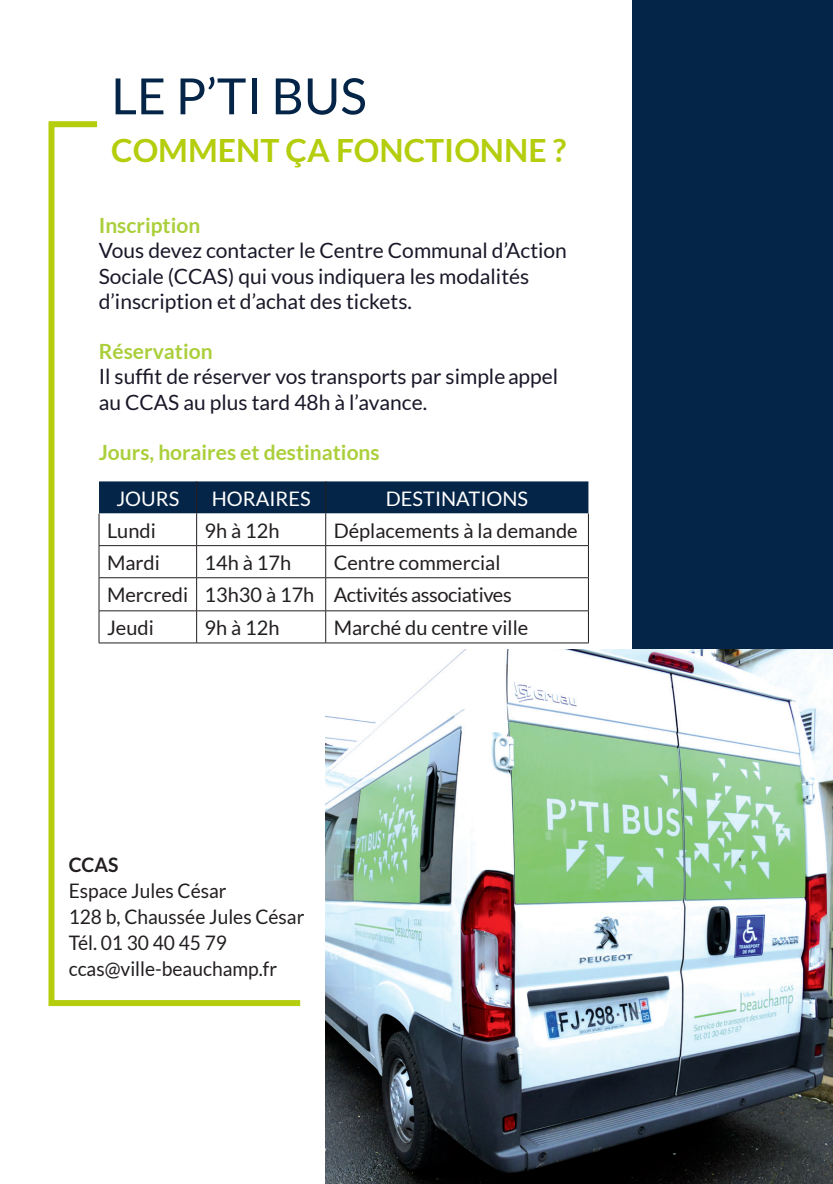
<style>
.page{position:relative;width:833px;height:1184px;background:#fff}
.page>*{position:absolute;margin:0;border:0;box-sizing:border-box;transform-origin:0 0}
.sous_titre_maigre_2{font:50px "Lato";color:#042548}
.sous_titre_maigre_2-2{font:700 32px "Lato";color:#b4cd0d}
.sous_titre_maigre_2-3{font:21px/25.2px "Lato";color:#191828}
.sous_titre_maigre_2-4{font:700 21px "Lato";color:#abcf3b}
.t1{font:20px "Lato";color:#231f20}
.t2{font:20px/26px "Lato";color:#231f20;scale:.96 1}
.t3{font:20px "Lato";color:#fff}
.t4{font:20px "Lato";letter-spacing:-.02em;color:#231f20}
.s1{font-weight:700}
</style>
<div class="page">
<div style="left:632px;top:0;width:200px;height:683px;background:#042548"></div>
<img style="left:325px;top:649px;width:507px;height:535px">
<svg style="left:48px;top:121px;width:253px;height:886px"></svg>
<div style="left:99px;top:481px;width:489px;height:32px;background:#042548"></div>
<svg style="left:100px;top:513px;width:488px;height:130px"></svg>
<hr style="left:99px;top:545px;width:97px;height:1px;background:#231f20">
<hr style="left:196px;top:545px;width:129px;height:1px;background:#231f20">
<hr style="left:325px;top:545px;width:263px;height:1px;background:#231f20">
<hr style="left:99px;top:577px;width:97px;height:1px;background:#231f20">
<hr style="left:196px;top:577px;width:129px;height:1px;background:#231f20">
<hr style="left:325px;top:577px;width:263px;height:1px;background:#231f20">
<hr style="left:99px;top:610px;width:97px;height:1px;background:#231f20">
<hr style="left:196px;top:610px;width:129px;height:1px;background:#231f20">
<hr style="left:325px;top:610px;width:263px;height:1px;background:#231f20">
<hr style="left:99px;top:513px;width:1px;height:32px;background:#231f20">
<hr style="left:588px;top:513px;width:1px;height:32px;background:#231f20">
<hr style="left:99px;top:546px;width:1px;height:31px;background:#231f20">
<hr style="left:588px;top:546px;width:1px;height:31px;background:#231f20">
<hr style="left:99px;top:578px;width:1px;height:33px;background:#231f20">
<hr style="left:588px;top:578px;width:1px;height:33px;background:#231f20">
<hr style="left:99px;top:611px;width:1px;height:32px;background:#231f20">
<hr style="left:588px;top:611px;width:1px;height:32px;background:#231f20">
<hr style="left:99px;top:643px;width:97px;height:1px;background:#231f20">
<hr style="left:325px;top:643px;width:263px;height:1px;background:#231f20">
<hr style="left:196px;top:481px;width:1px;height:32px;background:#231f20">
<hr style="left:325px;top:481px;width:1px;height:32px;background:#231f20">
<hr style="left:196px;top:513px;width:1px;height:32px;background:#231f20">
<hr style="left:325px;top:513px;width:1px;height:32px;background:#231f20">
<hr style="left:196px;top:546px;width:1px;height:31px;background:#231f20">
<hr style="left:325px;top:546px;width:1px;height:31px;background:#231f20">
<hr style="left:196px;top:578px;width:1px;height:33px;background:#231f20">
<hr style="left:325px;top:578px;width:1px;height:33px;background:#231f20">
<hr style="left:196px;top:611px;width:1px;height:32px;background:#231f20">
<hr style="left:325px;top:611px;width:1px;height:32px;background:#231f20">
<hr style="left:196px;top:643px;width:129px;height:1px;background:#231f20">
<p class="sous_titre_maigre_2" style="left:111px;top:68px;width:257px">LE P’TI BUS</p>
<p class="sous_titre_maigre_2-2" style="left:111px;top:132px;width:456px">COMMENT ÇA FONCTIONNE ?</p>
<p class="sous_titre_maigre_2-4" style="left:99px;top:214px;width:103px">Inscription</p>
<p class="sous_titre_maigre_2-3" style="left:99px;top:238px;width:469px">Vous devez contacter le Centre Communal d’Action<br>Sociale (CCAS) qui vous indiquera les modalités d’inscription et d’achat des tickets.</p>
<p class="sous_titre_maigre_2-4" style="left:99px;top:340px;width:115px">Réservation</p>
<p class="sous_titre_maigre_2-3" style="left:99px;top:364px;width:461px">Il suffit de réserver vos transports par simpleappel au CCAS au plus tard 48h à l’avance.</p>
<p class="sous_titre_maigre_2-4" style="left:99px;top:440px;width:282px">Jours, horaires et destinations</p>
<p class="t3" style="left:116px;top:487px;width:64px">JOURS</p>
<p class="t3" style="left:212px;top:487px;width:100px">HORAIRES</p>
<p class="t3" style="left:386px;top:487px;width:144px">DESTINATIONS</p>
<p class="t1" style="left:107px;top:519px;width:50px">Lundi</p>
<p class="t1" style="left:204px;top:519px;width:76px">9h à 12h</p>
<p class="t1" style="left:333px;top:519px;width:245px">Déplacements à la demande</p>
<p class="t1" style="left:107px;top:551px;width:54px">Mardi</p>
<p class="t1" style="left:204px;top:551px;width:88px">14h à 17h</p>
<p class="t1" style="left:333px;top:551px;width:168px">Centre commercial</p>
<p class="t1" style="left:107px;top:583px;width:83px">Mercredi</p>
<p class="t1" style="left:204px;top:583px;width:111px">13h30 à 17h</p>
<p class="t4" style="left:333px;top:583px;width:179px">Activités associatives</p>
<p class="t1" style="left:107px;top:616px;width:48px">Jeudi</p>
<p class="t1" style="left:204px;top:616px;width:76px">9h à 12h</p>
<p class="t1" style="left:333px;top:616px;width:196px">Marché du centre ville</p>
<p class="t2" style="left:69px;top:852px;width:247px"><span class="s1">CCAS<br></span>Espace Jules César<br>128 b, Chaussée Jules César<br>Tél. 01 30 40 45 79 ccas@ville-beauchamp.fr</p>
</div>
